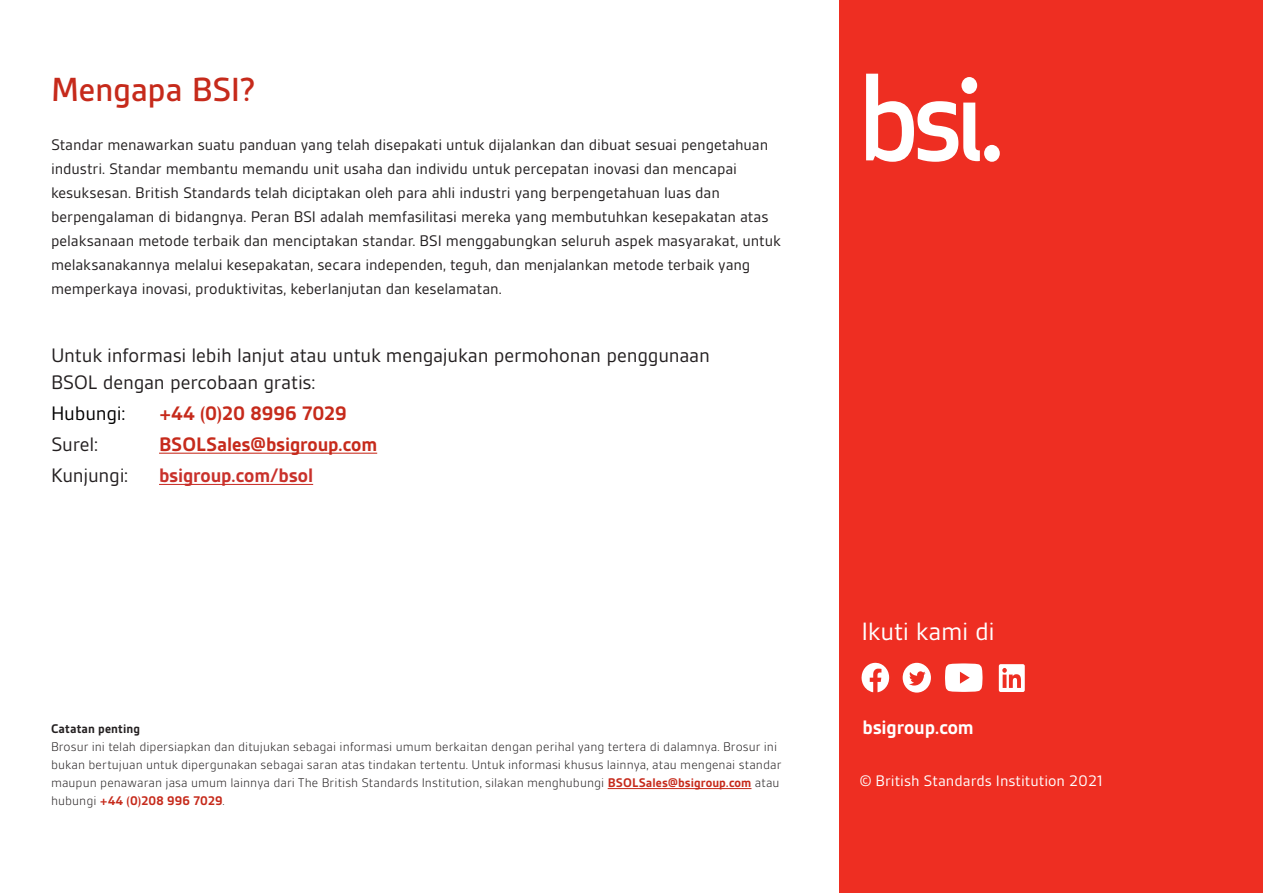
<style>
.page{position:relative;width:1263px;height:893px;background:#fff}
.page>*{position:absolute;margin:0;border:0;box-sizing:border-box;transform-origin:0 0}
.Teal_subhead{font:500 36px "BSI Gesta";letter-spacing:-.015em;color:#c62a1b}
.Heading_3_White{font:27px "BSI Gesta";letter-spacing:-.01em;color:#fff}
.Body{font:21px/27px "BSI Gesta";letter-spacing:-.01em;color:#231f20}
.Body-2{font:700 21px "BSI Gesta";letter-spacing:-.005em;color:#c62a1b}
.Body-3{font:700 21px "BSI Gesta";letter-spacing:-.01em;color:#c9312b}
.Body_white{font:700 21px "BSI Gesta";letter-spacing:-.01em;color:#fff}
.Body-4{font:21px "BSI Gesta";letter-spacing:-.01em;color:#000}
.Body-5{font:16.5px/24px "BSI Gesta";letter-spacing:-.005em;color:#231f20}
.t1{font:16.35px "BSI Gesta";color:#fff}
.Body-6{font:300 13.5px/18px "BSI Gesta";letter-spacing:.005em;color:#231f20}
.Body-7{font:700 13.5px "BSI Gesta";letter-spacing:.005em;color:#231f20}
.s1{font-weight:700;color:#c62a1b}
</style>
<div class="page">
<div style="left:839px;top:0;width:424px;height:893px;background:#ee2e22"></div>
<svg style="left:866px;top:74px;width:114px;height:88px"></svg>
<div style="left:984px;top:145px;width:16px;height:17px;background:#fff;border-radius:50%"></div>
<svg style="left:861px;top:662px;width:28px;height:30px"></svg>
<svg style="left:903px;top:663px;width:28px;height:30px"></svg>
<svg style="left:999px;top:664px;width:26px;height:28px"></svg>
<svg style="left:945px;top:663px;width:37px;height:29px"></svg>
<hr style="left:608px;top:788px;width:143px;height:1px;background:#c62a1b">
<hr style="left:159px;top:453px;width:218px;height:1px;background:#c62a1b">
<hr style="left:159px;top:484px;width:154px;height:1px;background:#c9312b">
<p class="Teal_subhead" style="left:51px;top:70px;width:206px">Mengapa BSI?</p>
<p class="Body-5" style="left:51px;top:133px;width:731px">Standar menawarkan suatu panduan yang telah disepakati untuk dijalankan dan dibuat sesuai pengetahuan industri. Standar membantu memandu unit usaha dan individu untuk percepatan inovasi dan mencapai kesuksesan. British Standards telah diciptakan oleh para ahli industri yang berpengetahuan luas dan berpengalaman di bidangnya. Peran BSI adalah memfasilitasi mereka yang membutuhkan kesepakatan atas pelaksanaan metode terbaik dan menciptakan standar. BSI menggabungkan seluruh aspek masyarakat, untuk melaksanakannya melalui kesepakatan, secara independen, teguh, dan menjalankan metode terbaik yang memperkaya inovasi, produktivitas, keberlanjutan dan keselamatan.</p>
<p class="Body" style="left:51px;top:341px;width:660px">Untuk informasi lebih lanjut atau untuk mengajukan permohonan penggunaan<br>BSOL dengan percobaan gratis:</p>
<p class="Body-4" style="left:51px;top:402px;width:76px">Hubungi:</p>
<p class="Body-2" style="left:159px;top:402px;width:189px">+44 (0)20 8996 7029</p>
<p class="Body" style="left:51px;top:431px;width:49px">Surel:</p>
<p class="Body-2" style="left:159px;top:433px;width:220px">BSOLSales@bsigroup.com</p>
<p class="Body" style="left:51px;top:462px;width:79px">Kunjungi:</p>
<p class="Body-3" style="left:159px;top:465px;width:156px">bsigroup.com/bsol</p>
<p class="Heading_3_White" style="left:861px;top:617px;width:135px">Ikuti kami di</p>
<p class="Body-7" style="left:51px;top:722px;width:91px">Catatan penting</p>
<p class="Body_white" style="left:863px;top:717px;width:113px">bsigroup.com</p>
<p class="Body-6" style="left:51px;top:738px;width:732px">Brosur ini telah dipersiapkan dan ditujukan sebagai informasi umum berkaitan dengan perihal yang tertera di dalamnya. Brosur ini bukan bertujuan untuk dipergunakan sebagai saran atas tindakan tertentu. Untuk informasi khusus lainnya, atau mengenai standar maupun penawaran jasa umum lainnya dari The British Standards Institution, silakan menghubungi <span class="s1">BSOLSales@bsigroup.com</span> atau hubungi <span class="s1">+44 (0)208 996 7029</span>.</p>
<p class="t1" style="left:860px;top:773px;width:245px">© British Standards Institution 2021</p>
</div>
